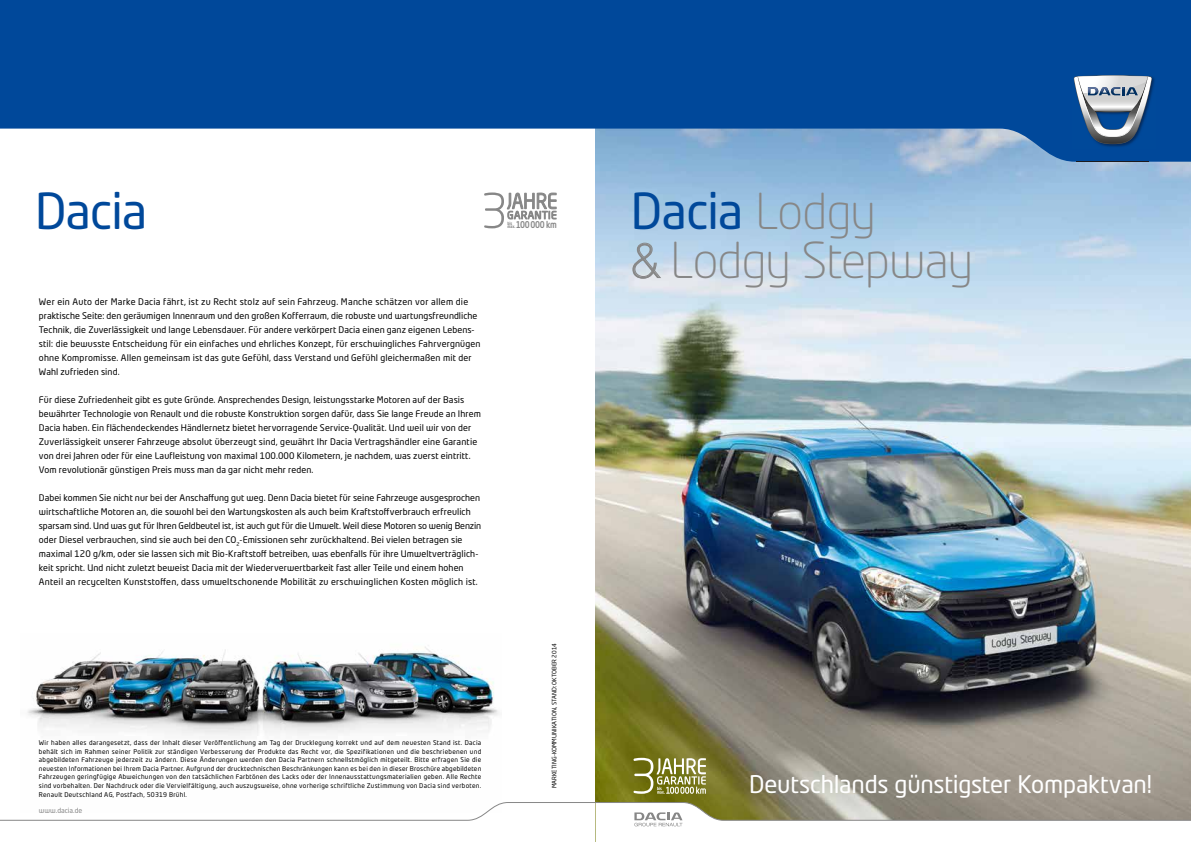
<style>
.page{position:relative;width:1191px;height:842px;background:#fff}
.page>*{position:absolute;margin:0;border:0;box-sizing:border-box;transform-origin:0 0}
.t1{font:300 49px/49px "Neo Tech Dacia";letter-spacing:-.015em;color:#878787}
.t2{font:49px "Neo Tech Dacia";letter-spacing:-.025em;color:#00489a}
.t3{font:24px "Neo Tech Dacia";letter-spacing:-.01em;color:#fff}
.t4{font:500 9.3px "Neo Tech Dacia";letter-spacing:-.035em;color:#878787;scale:.85 1}
.t5{font:9px/14px "Neo Tech Dacia";letter-spacing:.01em;color:#000}
.t6{font:7px "Neo Tech Dacia";color:#878787}
.t7{font:6.5px/8.6px "Neo Tech Dacia";letter-spacing:.04em;color:#000;text-align:justify}
.t8{font:6px "Neo Tech Dacia";color:#000}
.t9{font:700 4.3px/3.6px "Neo Tech Dacia";color:#878787;scale:.8 1}
.s1{font-weight:400;color:#00489a}
.s2{font-family:"Helvetica Neue";font-weight:100}
</style>
<div class="page">
<img style="left:595px;top:162px;width:596px;height:640px">
<svg style="left:633px;top:758px;width:73px;height:36px"></svg>
<svg style="left:484px;top:192px;width:72px;height:36px"></svg>
<img style="left:27px;top:646px;width:472px;height:90px">
<svg style="left:0;top:0;width:1191px;height:162px;background:#2663a9"></svg>
<img style="left:1072px;top:74px;width:84px;height:74px">
<svg style="left:1073px;top:75px;width:79px;height:69px"></svg>
<svg style="left:0;top:802px;width:1191px;height:40px"></svg>
<svg style="left:632px;top:243px;width:29px;height:36px"></svg>
<h1 class="t2" style="left:35px;top:180px;width:114px">Dacia</h1>
<p class="t4" style="left:516px;top:219px;width:50px">100 000 km</p>
<p class="t9" style="left:507px;top:221px;width:11px">bis max.</p>
<p class="t5" style="left:39px;top:294px;width:443px">Wer ein Auto der Marke Dacia fährt, ist zu Recht stolz auf sein Fahrzeug. Manche schätzen vor allem die praktische Seite: den geräumigen Innenraum und den großen Kofferraum, die robuste und wartungsfreundliche Technik, die Zuverlässigkeit und lange Lebensdauer. Für andere verkörpert Dacia einen ganz eigenen Lebens&shy;stil: die bewusste Entscheidung für ein einfaches und ehrliches Konzept, für erschwingliches Fahrvergnügen ohne Kompromisse. Allen gemeinsam ist das gute Gefühl, dass Verstand und Gefühl gleichermaßen mit der Wahl zufrieden sind.</p>
<p class="t5" style="left:39px;top:392px;width:443px">Für diese Zufriedenheit gibt es gute Gründe. Ansprechendes Design, leistungsstarke Motoren auf der Basis bewährter Technologie von Renault und die robuste Konstruktion sorgen dafür, dass Sie lange Freude an Ihrem Dacia haben. Ein flächendeckendes Händlernetz bietet hervorragende Service-Qualität. Und weil wir von der Zuverlässigkeit unserer Fahrzeuge absolut überzeugt sind, gewährt Ihr Dacia Vertragshändler eine Garantie von drei Jahren oder für eine Laufleistung von maximal 100.000 Kilometern, je nachdem, was zuerst eintritt.<br>Vom revolutionär günstigen Preis muss man da gar nicht mehr reden.</p>
<p class="t5" style="left:39px;top:490px;width:444px">Dabei kommen Sie nicht nur bei der Anschaffung gut weg. Denn Dacia bietet für seine Fahrzeuge ausgesprochen wirtschaftliche Motoren an, die sowohl bei den Wartungskosten als auch beim Kraftstoffverbrauch erfreulich sparsam sind. Und was gut für Ihren Geldbeutel ist, ist auch gut für die Umwelt. Weil diese Motoren so wenig Benzin oder Diesel verbrauchen, sind sie auch bei den CO<sub>2</sub>-Emissionen sehr zurückhaltend. Bei vielen betragen sie maximal 120 g/km, oder sie lassen sich mit Bio-Kraftstoff betreiben, was ebenfalls für ihre Umweltverträglich&shy;keit spricht. Und nicht zuletzt beweist Dacia mit der Wiederverwertbarkeit fast aller Teile und einem hohen Anteil an recycelten Kunststoffen, dass umweltschonende Mobilität zu erschwinglichen Kosten möglich ist.</p>
<p class="t7" style="left:39px;top:738px;width:444px">Wir haben alles darangesetzt, dass der Inhalt dieser Veröffentlichung am Tag der Drucklegung korrekt und auf dem neuesten Stand ist. Dacia behält sich im Rahmen seiner Politik zur ständigen Verbesserung der Produkte das Recht vor, die Spezifikationen und die beschriebenen und abgebildeten Fahrzeuge jederzeit zu ändern. Diese Änderungen werden den Dacia Partnern schnellstmöglich mitgeteilt. Bitte erfragen Sie die neuesten Informationen bei Ihrem Dacia Partner. Aufgrund der drucktechnischen Beschränkungen kann es bei den in dieser Broschüre abgebildeten Fahrzeugen geringfügige Abweichungen von den tatsächlichen Farbtönen des Lacks oder der Innenausstattungsmaterialien geben. Alle Rechte sind vorbehalten. Der Nachdruck oder die Vervielfältigung, auch auszugsweise, ohne vorherige schriftliche Zustimmung von Dacia sind verboten.<br>Renault Deutschland AG, Postfach, 50319 Brühl.</p>
<p class="t6" style="left:39px;top:806px;width:45px">www.dacia.de</p>
<p class="t8" style="left:550px;top:788px;width:146px;rotate:-90deg">MARKETING-KOMMUNIKATION, STAND: OKTOBER 2014</p>
<h1 class="t1" style="left:631px;top:185px;width:344px"><span class="s1">Dacia</span> Lodgy<br><span class="s2">&amp;</span> Lodgy Stepway</h1>
<h2 class="t3" style="left:749px;top:769px;width:404px">Deutschlands günstigster Kompaktvan!</h2>
</div>
